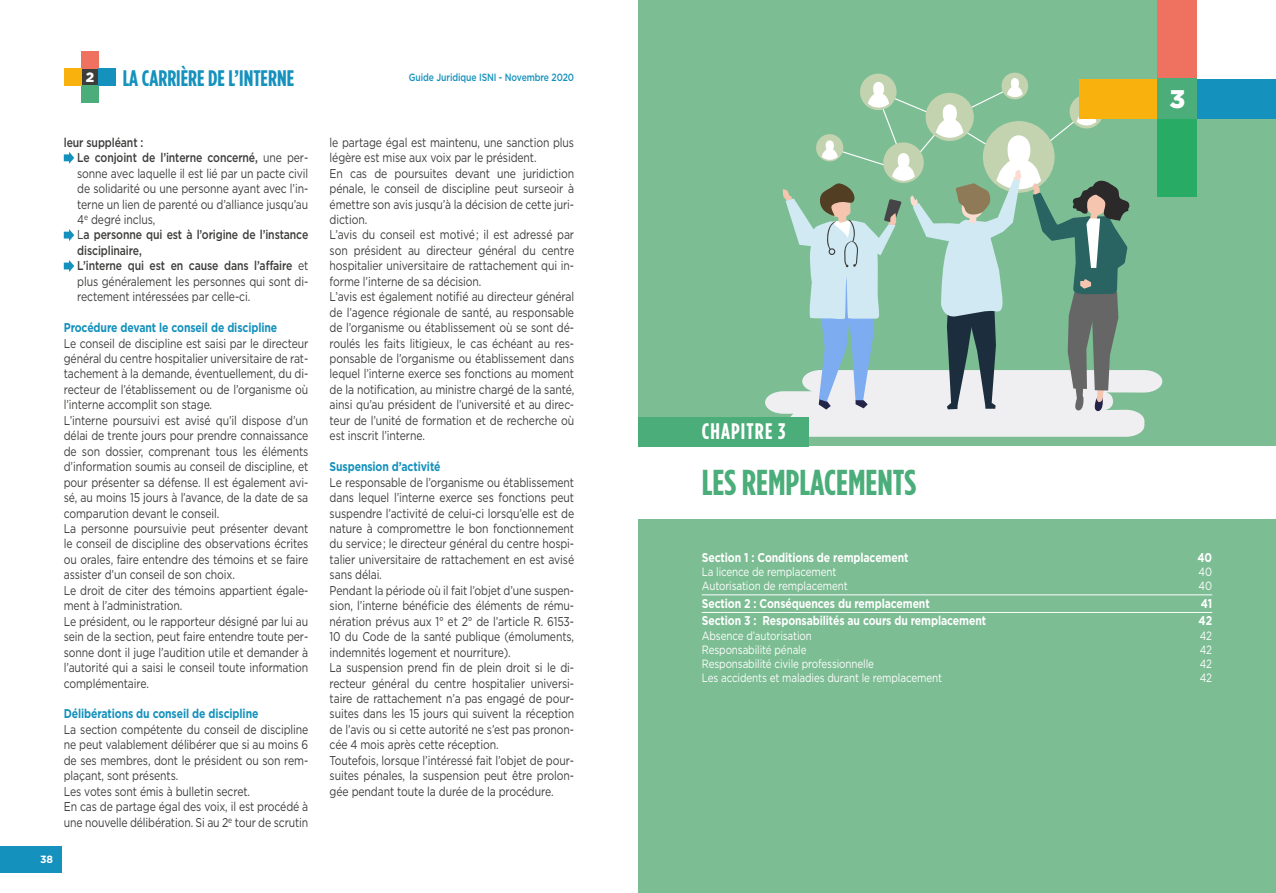
<style>
.page{position:relative;width:1276px;height:893px;background:#fff}
.page>*{position:absolute;margin:0;border:0;box-sizing:border-box;transform-origin:0 0}
._0-NOM_CHAPITRE_PLEI{font:700 36px "Gotham Condensed";color:#4bad79}
.CHAPNUM{font:900 25.5px "Gotham";color:#fff}
.t1{font:700 22.5px "Gotham Condensed";color:#1491bd}
.chap{font:700 22.5px "Gotham Condensed";letter-spacing:.05em;color:#fff}
.t2{font:900 13.5px "Gotham";color:#fff}
.TEXTE-COURANT{font:12.75px/15.5px "Gotham";letter-spacing:-.01em;color:#3c3c3b;text-align:justify;scale:.82 1}
.SOM-SECTIONS{font:700 12.75px "Gotham";letter-spacing:-.01em;color:#fff;scale:.82 1}
._2-N4-bold{font:700 12.75px "Gotham";letter-spacing:-.01em;color:#1491bd;scale:.82 1}
.TEXTE-COURANT-2{font:500 12.75px/15.5px "Gotham";letter-spacing:-.01em;color:#3c3c3b;scale:.82 1}
.SOM-ABC{font:12px "Gotham";letter-spacing:-.01em;color:#fff;scale:.82 1}
.t3{font:500 10.5px "Gotham";letter-spacing:-.01em;color:#1491bd;scale:.82 1}
.t4{font:700 10.5px "Gotham";color:#fff}
.s1{font-weight:500}
.s2{font-weight:400}
</style>
<div class="page">
<div style="left:638px;top:0;width:638px;height:893px;background:#7cbd93"></div>
<div style="left:0;top:846px;width:62px;height:27px;background:#1491bd"></div>
<svg style="left:765px;top:72px;width:397px;height:365px"></svg>
<div style="left:1177px;top:0;width:99px;height:99px;background:#fff"></div>
<div style="left:1157px;top:0;width:40px;height:79px;background:#ee725f"></div>
<div style="left:1157px;top:118px;width:40px;height:79px;background:#28ab64"></div>
<div style="left:1079px;top:79px;width:78px;height:39px;background:#f9b10d"></div>
<div style="left:1197px;top:79px;width:79px;height:39px;background:#1491bd"></div>
<div style="left:81px;top:69px;width:17px;height:17px;background:#3c3c3b"></div>
<div style="left:81px;top:86px;width:17px;height:17px;background:#4bad79"></div>
<div style="left:81px;top:52px;width:17px;height:17px;background:#ee725f"></div>
<div style="left:98px;top:69px;width:17px;height:17px;background:#1491bd"></div>
<div style="left:64px;top:69px;width:17px;height:17px;background:#f9b10d"></div>
<hr style="left:702px;top:595px;width:510px;height:1px;background:#fff">
<hr style="left:702px;top:612px;width:510px;height:1px;background:#fff">
<div style="left:638px;top:446px;width:638px;height:73px;background:#fff"></div>
<div style="left:1157px;top:79px;width:40px;height:40px;background:#4bad79"></div>
<div style="left:638px;top:417px;width:171px;height:29px;background:#4bad79"></div>
<svg style="left:64px;top:152px;width:10px;height:12px"></svg>
<svg style="left:64px;top:229px;width:10px;height:12px"></svg>
<svg style="left:64px;top:260px;width:10px;height:12px"></svg>
<p class="t2" style="left:86px;top:69px;width:10px">2</p>
<h3 class="t1" style="left:123px;top:65px;width:173px">LA CARRIÈRE DE L’INTERNE</h3>
<p class="t3" style="left:409px;top:71px;width:203px">Guide Juridique ISNI - Novembre 2020</p>
<p class="TEXTE-COURANT-2" style="left:64px;top:134px;width:99px">leur suppléant :</p>
<p class="TEXTE-COURANT" style="left:77px;top:150px;width:283px"><span class="s1">Le conjoint de l’interne concerné,</span> une per&shy;sonne avec laquelle il est lié par un pacte civil de solidarité ou une personne ayant avec l’in&shy;terne un lien de parenté ou d’alliance jusqu’au 4<sup>e</sup> degré inclus,</p>
<p class="TEXTE-COURANT-2" style="left:77px;top:227px;width:283px"><span class="s2">L</span>a personne qui est à l’origine de l’instance disciplinaire,</p>
<p class="TEXTE-COURANT" style="left:77px;top:258px;width:283px"><span class="s1">L’interne qui est en cause dans l’affaire</span> et plus généralement les personnes qui sont di&shy;rectement intéressées par celle-ci.</p>
<p class="_2-N4-bold" style="left:64px;top:319px;width:262px">Procédure devant le conseil de discipline</p>
<p class="TEXTE-COURANT" style="left:64px;top:335px;width:300px">Le conseil de discipline est saisi par le directeur général du centre hospitalier universitaire de rat&shy;tachement à la demande, éventuellement, du di&shy;recteur de l’établissement ou de l’organisme où l’interne accomplit son stage.</p>
<p class="TEXTE-COURANT" style="left:64px;top:412px;width:300px">L’interne poursuivi est avisé qu’il dispose d’un délai de trente jours pour prendre connaissance de son dossier, comprenant tous les éléments d’information soumis au conseil de discipline, et pour présenter sa défense. Il est également avi&shy;sé, au moins 15 jours à l’avance, de la date de sa comparution devant le conseil.</p>
<p class="TEXTE-COURANT" style="left:64px;top:520px;width:300px">La personne poursuivie peut présenter devant le conseil de discipline des observations écrites ou orales, faire entendre des témoins et se faire assister d’un conseil de son choix.</p>
<p class="TEXTE-COURANT" style="left:64px;top:582px;width:300px">Le droit de citer des témoins appartient égale&shy;ment à l’administration.</p>
<p class="TEXTE-COURANT" style="left:64px;top:613px;width:300px">Le président, ou le rapporteur désigné par lui au sein de la section, peut faire entendre toute per&shy;sonne dont il juge l’audition utile et demander à l’autorité qui a saisi le conseil toute information complémentaire.</p>
<p class="_2-N4-bold" style="left:64px;top:705px;width:239px">Délibérations du conseil de discipline</p>
<p class="TEXTE-COURANT" style="left:64px;top:721px;width:300px">La section compétente du conseil de discipline ne peut valablement délibérer que si au moins 6 de ses membres, dont le président ou son rem&shy;plaçant, sont présents.</p>
<p class="TEXTE-COURANT" style="left:64px;top:783px;width:229px">Les votes sont émis à bulletin secret.</p>
<p class="TEXTE-COURANT" style="left:64px;top:799px;width:300px">En cas de partage égal des voix, il est procédé à une nouvelle délibération. Si au 2<sup>e</sup> tour de scrutin</p>
<p class="t4" style="left:40px;top:853px;width:15px">38</p>
<p class="TEXTE-COURANT" style="left:330px;top:134px;width:300px">le partage égal est maintenu, une sanction plus légère est mise aux voix par le président.</p>
<p class="TEXTE-COURANT" style="left:330px;top:165px;width:300px">En cas de poursuites devant une juridiction pénale, le conseil de discipline peut surseoir à émettre son avis jusqu’à la décision de cette juri&shy;diction.</p>
<p class="TEXTE-COURANT" style="left:330px;top:227px;width:300px">L’avis du conseil est motivé ; il est adressé par son président au directeur général du centre hospitalier universitaire de rattachement qui in&shy;forme l’interne de sa décision.</p>
<p class="TEXTE-COURANT" style="left:330px;top:289px;width:300px">L’avis est également notifié au directeur général de l’agence régionale de santé, au responsable de l’organisme ou établissement où se sont dé&shy;roulés les faits litigieux, le cas échéant au res&shy;ponsable de l’organisme ou établissement dans lequel l’interne exerce ses fonctions au moment de la notification, au ministre chargé de la santé, ainsi qu’au président de l’université et au direc&shy;teur de l’unité de formation et de recherche où est inscrit l’interne.</p>
<p class="_2-N4-bold" style="left:330px;top:458px;width:137px">Suspension d’activité</p>
<p class="TEXTE-COURANT" style="left:330px;top:474px;width:300px">Le responsable de l’organisme ou établissement dans lequel l’interne exerce ses fonctions peut suspendre l’activité de celui-ci lorsqu’elle est de nature à compromettre le bon fonctionnement du service ; le directeur général du centre hospi&shy;talier universitaire de rattachement en est avisé sans délai.</p>
<p class="TEXTE-COURANT" style="left:330px;top:582px;width:300px">Pendant la période où il fait l’objet d’une suspen&shy;sion, l’interne bénéficie des éléments de rému&shy;nération prévus aux 1° et 2° de l’article R. 6153- 10 du Code de la santé publique (émoluments, indemnités logement et nourriture).</p>
<p class="TEXTE-COURANT" style="left:330px;top:659px;width:300px">La suspension prend fin de plein droit si le di&shy;recteur général du centre hospitalier universi&shy;taire de rattachement n’a pas engagé de pour&shy;suites dans les 15 jours qui suivent la réception de l’avis ou si cette autorité ne s’est pas pronon&shy;cée 4 mois après cette réception.</p>
<p class="TEXTE-COURANT" style="left:330px;top:752px;width:300px">Toutefois, lorsque l’intéressé fait l’objet de pour&shy;suites pénales, la suspension peut être prolon&shy;gée pendant toute la durée de la procédure.</p>
<p class="chap" style="left:702px;top:419px;width:85px">CHAPITRE 3</p>
<p class="_0-NOM_CHAPITRE_PLEI" style="left:702px;top:462px;width:216px">LES REMPLACEMENTS</p>
<p class="CHAPNUM" style="left:1169px;top:84px;width:17px">3</p>
<p class="SOM-SECTIONS" style="left:702px;top:549px;width:254px">Section 1 : Conditions de remplacement</p>
<p class="SOM-SECTIONS" style="left:1197px;top:549px;width:19px">40</p>
<p class="SOM-ABC" style="left:702px;top:564px;width:166px">La licence de remplacement</p>
<p class="SOM-ABC" style="left:1198px;top:564px;width:18px">40</p>
<p class="SOM-ABC" style="left:702px;top:578px;width:179px">Autorisation de remplacement</p>
<p class="SOM-ABC" style="left:1198px;top:578px;width:18px">40</p>
<p class="SOM-SECTIONS" style="left:702px;top:595px;width:279px">Section 2 : Conséquences du remplacement</p>
<p class="SOM-SECTIONS" style="left:1201px;top:595px;width:15px">41</p>
<p class="SOM-SECTIONS" style="left:702px;top:612px;width:348px">Section 3 : Responsabilités au cours du remplacement</p>
<p class="SOM-SECTIONS" style="left:1198px;top:612px;width:18px">42</p>
<p class="SOM-ABC" style="left:702px;top:628px;width:136px">Absence d’autorisation</p>
<p class="SOM-ABC" style="left:1199px;top:628px;width:17px">42</p>
<p class="SOM-ABC" style="left:702px;top:642px;width:129px">Responsabilité pénale</p>
<p class="SOM-ABC" style="left:1199px;top:642px;width:17px">42</p>
<p class="SOM-ABC" style="left:702px;top:656px;width:211px">Responsabilité civile professionnelle</p>
<p class="SOM-ABC" style="left:1199px;top:656px;width:17px">42</p>
<p class="SOM-ABC" style="left:702px;top:670px;width:294px">Les accidents et maladies durant le remplacement</p>
<p class="SOM-ABC" style="left:1199px;top:670px;width:17px">42</p>
</div>
